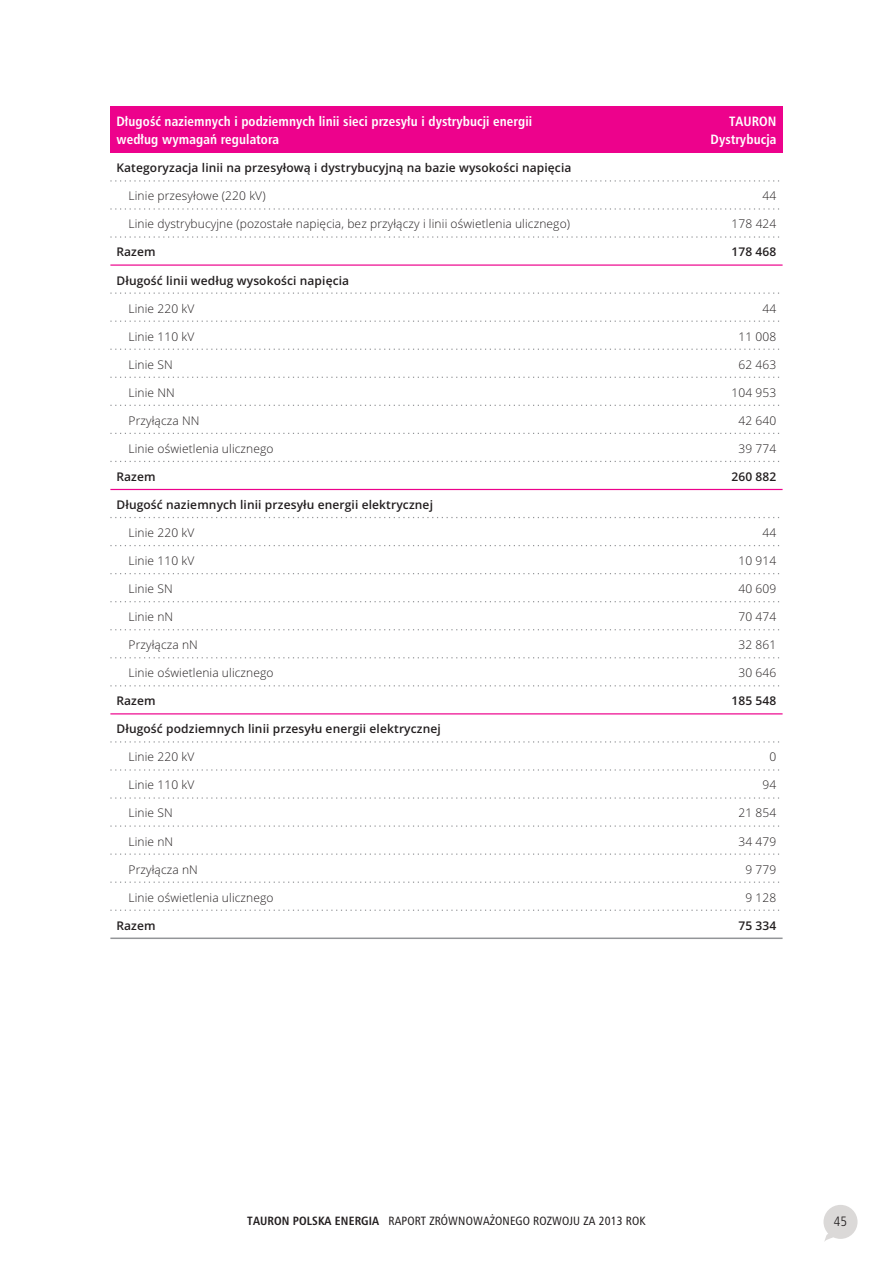
<style>
.page{position:relative;width:893px;height:1263px;background:#fff}
.page>*{position:absolute;margin:0;border:0;box-sizing:border-box;transform-origin:0 0}
.t1{font:700 13.5px/18px "Humnst 777 Cn EU";letter-spacing:.005em;color:#fff}
.t2{font:300 13.5px "Frutiger LT Com 47 Light Cn";color:#231f20}
.t3{font:300 12px "Open Sans";letter-spacing:.01em;color:#231f20}
.t4{font:600 12px "Open Sans";letter-spacing:.01em;color:#231f20}
.t5{font:12px "Humnst 777 Cn EU";letter-spacing:.01em;color:#231f20}
.t6{font:600 12px "Open Sans";letter-spacing:.01em;color:#231f20}
.s1{font-weight:700}
</style>
<div class="page">
<svg style="left:823px;top:1205px;width:34px;height:37px"></svg>
<div style="left:110px;top:106px;width:672px;height:47px;background:#ed028c"></div>
<svg style="left:110px;top:180px;width:669px;height:2px"></svg>
<svg style="left:110px;top:208px;width:669px;height:2px"></svg>
<svg style="left:110px;top:236px;width:669px;height:2px"></svg>
<hr style="left:110px;top:264px;width:672px;height:2px;background:#ed028c">
<svg style="left:110px;top:293px;width:669px;height:1px"></svg>
<svg style="left:110px;top:321px;width:670px;height:1px"></svg>
<svg style="left:110px;top:349px;width:670px;height:1px"></svg>
<svg style="left:110px;top:377px;width:670px;height:1px"></svg>
<svg style="left:110px;top:405px;width:670px;height:1px"></svg>
<svg style="left:110px;top:433px;width:670px;height:1px"></svg>
<svg style="left:110px;top:461px;width:670px;height:1px"></svg>
<hr style="left:110px;top:489px;width:672px;height:1px;background:#ed028c">
<svg style="left:110px;top:517px;width:670px;height:1px"></svg>
<svg style="left:110px;top:545px;width:670px;height:1px"></svg>
<svg style="left:110px;top:573px;width:670px;height:1px"></svg>
<svg style="left:110px;top:601px;width:670px;height:1px"></svg>
<svg style="left:110px;top:629px;width:670px;height:1px"></svg>
<svg style="left:110px;top:657px;width:670px;height:1px"></svg>
<svg style="left:110px;top:685px;width:670px;height:1px"></svg>
<hr style="left:110px;top:713px;width:672px;height:1px;background:#ed028c">
<svg style="left:110px;top:741px;width:669px;height:2px"></svg>
<svg style="left:110px;top:769px;width:669px;height:2px"></svg>
<svg style="left:110px;top:797px;width:669px;height:2px"></svg>
<svg style="left:110px;top:825px;width:669px;height:2px"></svg>
<svg style="left:110px;top:854px;width:669px;height:1px"></svg>
<svg style="left:110px;top:882px;width:670px;height:1px"></svg>
<svg style="left:110px;top:910px;width:670px;height:1px"></svg>
<hr style="left:110px;top:938px;width:672px;height:1px;background:#939598">
<p class="t1" style="left:116px;top:113px;width:417px">D³ugoœæ naziemnych i podziemnych linii sieci przesy³u i dystrybucji energii wed³ug wymagañ regulatora</p>
<p class="t1" style="left:710px;top:113px;width:67px;text-align:right">TAURON<br>Dystrybucja</p>
<p class="t4" style="left:116px;top:163px;width:456px">Kategoryzacja linii na przesy³ow¹ i dystrybucyjn¹ na bazie wysokoœci napiêcia</p>
<p class="t3" style="left:128px;top:191px;width:138px">Linie przesy³owe (220 kV)</p>
<p class="t3" style="left:762px;top:191px;width:15px">44</p>
<p class="t3" style="left:128px;top:219px;width:443px">Linie dystrybucyjne (pozosta³e napiêcia, bez przy³¹czy i linii oœwietlenia ulicznego)</p>
<p class="t3" style="left:731px;top:219px;width:46px">178 424</p>
<p class="t6" style="left:116px;top:247px;width:41px">Razem</p>
<p class="t6" style="left:731px;top:247px;width:47px">178 468</p>
<p class="t4" style="left:116px;top:275px;width:234px">D³ugoœæ linii wed³ug wysokoœci napiêcia</p>
<p class="t3" style="left:128px;top:303px;width:67px">Linie 220 kV</p>
<p class="t3" style="left:762px;top:303px;width:15px">44</p>
<p class="t3" style="left:128px;top:331px;width:67px">Linie 110 kV</p>
<p class="t3" style="left:738px;top:331px;width:40px">11 008</p>
<p class="t3" style="left:128px;top:360px;width:46px">Linie SN</p>
<p class="t3" style="left:738px;top:360px;width:40px">62 463</p>
<p class="t3" style="left:128px;top:388px;width:48px">Linie NN</p>
<p class="t3" style="left:731px;top:388px;width:47px">104 953</p>
<p class="t3" style="left:128px;top:416px;width:72px">Przy³¹cza NN</p>
<p class="t3" style="left:738px;top:416px;width:40px">42 640</p>
<p class="t3" style="left:128px;top:444px;width:146px">Linie oœwietlenia ulicznego</p>
<p class="t3" style="left:738px;top:444px;width:40px">39 774</p>
<p class="t4" style="left:116px;top:472px;width:41px">Razem</p>
<p class="t6" style="left:731px;top:472px;width:47px">260 882</p>
<p class="t4" style="left:116px;top:500px;width:318px">D³ugoœæ naziemnych linii przesy³u energii elektrycznej</p>
<p class="t3" style="left:128px;top:528px;width:67px">Linie 220 kV</p>
<p class="t3" style="left:762px;top:528px;width:15px">44</p>
<p class="t3" style="left:128px;top:556px;width:67px">Linie 110 kV</p>
<p class="t3" style="left:738px;top:556px;width:40px">10 914</p>
<p class="t3" style="left:128px;top:584px;width:46px">Linie SN</p>
<p class="t3" style="left:738px;top:584px;width:40px">40 609</p>
<p class="t3" style="left:128px;top:612px;width:46px">Linie nN</p>
<p class="t3" style="left:738px;top:612px;width:40px">70 474</p>
<p class="t3" style="left:128px;top:640px;width:71px">Przy³¹cza nN</p>
<p class="t3" style="left:738px;top:640px;width:40px">32 861</p>
<p class="t3" style="left:128px;top:668px;width:146px">Linie oœwietlenia ulicznego</p>
<p class="t3" style="left:738px;top:668px;width:40px">30 646</p>
<p class="t4" style="left:116px;top:696px;width:41px">Razem</p>
<p class="t6" style="left:731px;top:696px;width:47px">185 548</p>
<p class="t4" style="left:116px;top:724px;width:326px">D³ugoœæ podziemnych linii przesy³u energii elektrycznej</p>
<p class="t3" style="left:128px;top:752px;width:67px">Linie 220 kV</p>
<p class="t3" style="left:769px;top:752px;width:8px">0</p>
<p class="t3" style="left:128px;top:780px;width:67px">Linie 110 kV</p>
<p class="t3" style="left:762px;top:780px;width:15px">94</p>
<p class="t3" style="left:128px;top:808px;width:46px">Linie SN</p>
<p class="t3" style="left:738px;top:808px;width:40px">21 854</p>
<p class="t3" style="left:128px;top:836px;width:46px">Linie nN</p>
<p class="t3" style="left:738px;top:836px;width:40px">34 479</p>
<p class="t3" style="left:128px;top:864px;width:71px">Przy³¹cza nN</p>
<p class="t3" style="left:745px;top:864px;width:33px">9 779</p>
<p class="t3" style="left:128px;top:893px;width:146px">Linie oœwietlenia ulicznego</p>
<p class="t3" style="left:745px;top:893px;width:33px">9 128</p>
<p class="t4" style="left:116px;top:921px;width:41px">Razem</p>
<p class="t6" style="left:738px;top:921px;width:40px">75 334</p>
<p class="t5" style="left:247px;top:1216px;width:399px"><span class="s1">TAURON POLSKA ENERGIA</span> RAPORT ZRÓWNOWA¯ONEGO ROZWOJU ZA 2013 ROK</p>
<p class="t2" style="left:833px;top:1213px;width:15px">45</p>
</div>
